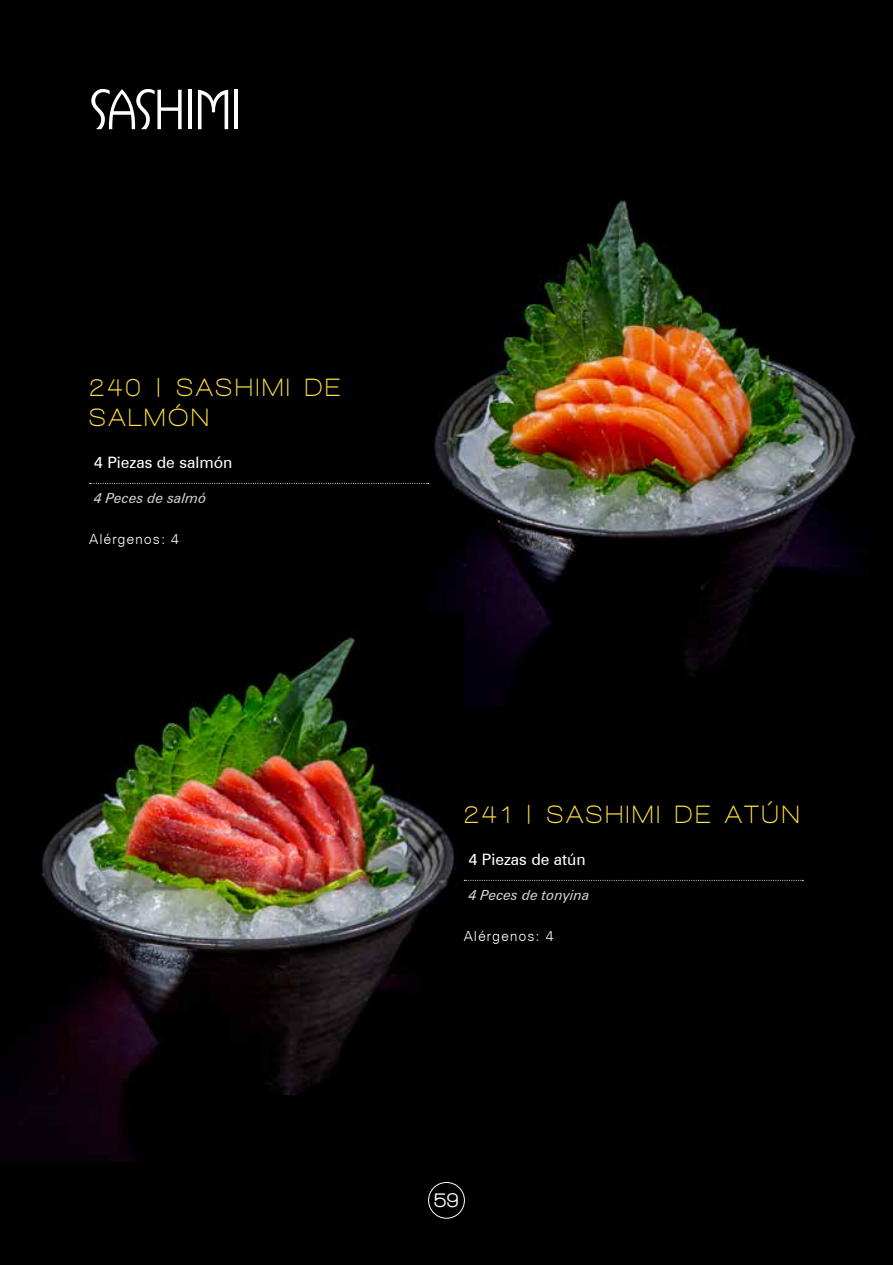
<style>
.page{position:relative;width:893px;height:1265px;background:#000}
.page>*{position:absolute;margin:0;border:0;box-sizing:border-box;transform-origin:0 0}
.t1{font:500 52.5px "Busorama IT Cby BT";letter-spacing:-.005em;color:#fff}
.t2{font:700 25.55px/29.8px "Walkway Expand";letter-spacing:.15em;color:#ffdf43;scale:.75 1}
.t3{font:800 21px "Walkway";color:#fff}
.t4{font:15.75px "Zurich BT";color:#fff}
.t5{font:italic 14px "Zurich BT";color:#d0d0d0}
.t6{font:300 14px "Zurich BT";letter-spacing:.06em;color:#fff}
</style>
<div class="page">
<img style="left:428px;top:200px;width:440px;height:506px">
<img style="left:18px;top:613px;width:446px;height:548px">
<svg style="left:90px;top:483px;width:339px;height:1px"></svg>
<svg style="left:464px;top:880px;width:339px;height:1px"></svg>
<div style="left:428px;top:1182px;width:37px;height:37px;border:1px solid #fff;border-radius:50%"></div>
<h1 class="t1" style="left:89px;top:79px;width:154px">SASHIMI</h1>
<p class="t2" style="left:89px;top:373px;width:336px">240 | SASHIMI DE<br>SALMÓN</p>
<p class="t4" style="left:94px;top:452px;width:140px">4 Piezas de salmón</p>
<p class="t5" style="left:94px;top:488px;width:114px">4 Peces de salmó</p>
<p class="t6" style="left:89px;top:530px;width:91px">Alérgenos: 4</p>
<p class="t2" style="left:464px;top:799px;width:449px">241 | SASHIMI DE ATÚN</p>
<p class="t4" style="left:469px;top:849px;width:118px">4 Piezas de atún</p>
<p class="t5" style="left:469px;top:885px;width:123px">4 Peces de tonyina</p>
<p class="t6" style="left:464px;top:927px;width:91px">Alérgenos: 4</p>
<p class="t3" style="left:434px;top:1188px;width:26px">59</p>
</div>
